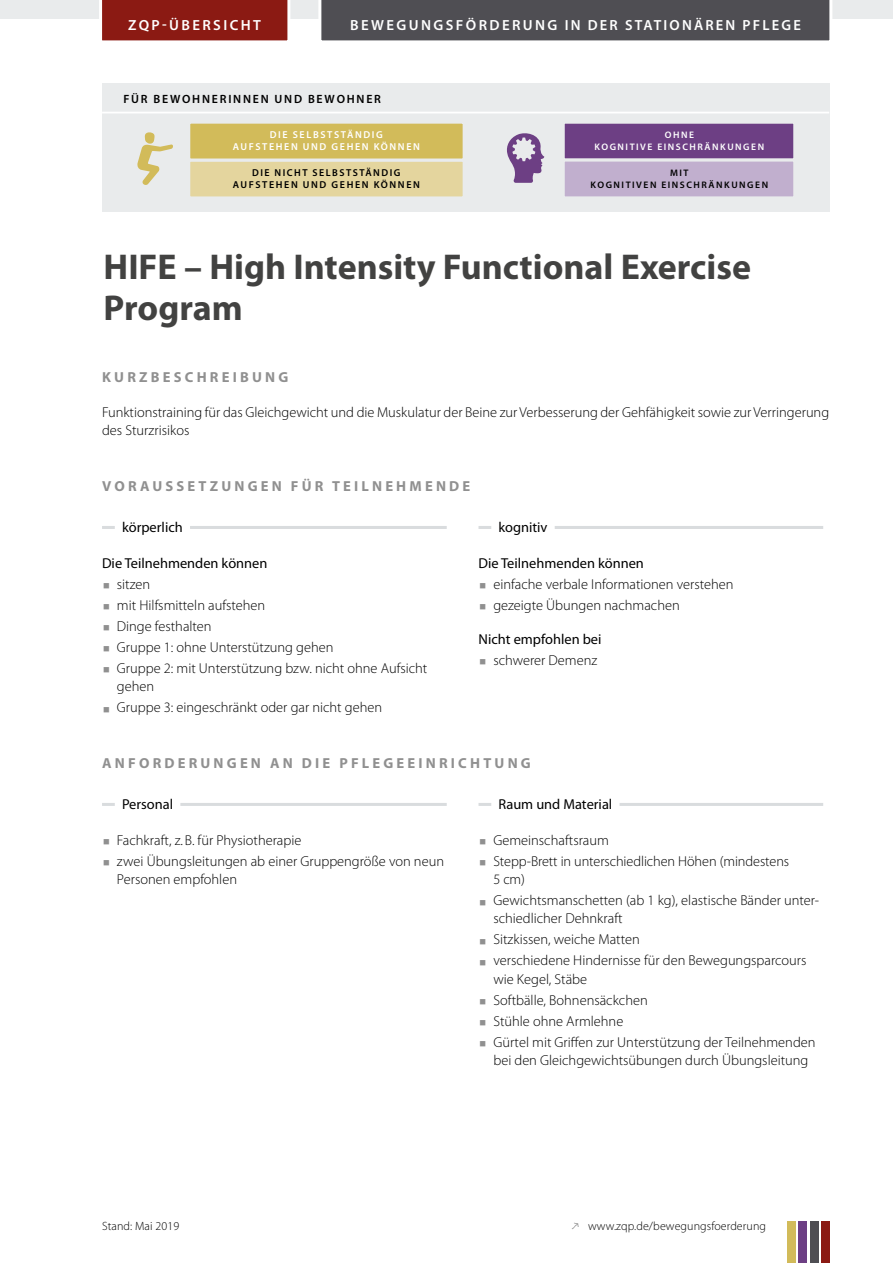
<style>
.page{position:relative;width:893px;height:1263px;background:#fff}
.page>*{position:absolute;margin:0;border:0;box-sizing:border-box;transform-origin:0 0}
.t1{font:700 36px/40.5px "Myriad Pro";color:#424241}
.t2{font:600 14.7px "Myriad Pro";letter-spacing:.16em;color:#fff}
.t3{font:700 14.55px "Myriad Pro";letter-spacing:.22em;color:#909090}
.t4{font:300 14.4px/21px "Myriad Pro";color:#000}
.t5{font:14.4px "Myriad Pro";color:#000}
.t6{font:300 12px "Myriad Pro";letter-spacing:.01em;color:#000}
.t7{font:600 12px "Myriad Pro";letter-spacing:.15em;color:#000}
.t8{font:600 10.05px/12px "Myriad Pro";letter-spacing:.15em;color:#000;text-align:center}
.t9{font:600 10.05px/12px "Myriad Pro";letter-spacing:.16em;color:#fff;text-align:center}
.t10{font:600 9.45px/11.4px "Myriad Pro";letter-spacing:.16em;color:#fff;text-align:center}
.t11{font:600 9.45px/11.4px "Myriad Pro";letter-spacing:.16em;color:#000;text-align:center}
</style>
<div class="page">
<div style="left:787px;top:1221px;width:8px;height:41px;background:#d2bb5a"></div>
<div style="left:799px;top:1221px;width:8px;height:41px;background:#6d3f84"></div>
<div style="left:810px;top:1221px;width:8px;height:41px;background:#4f4e53"></div>
<div style="left:821px;top:1221px;width:8px;height:41px;background:#8b1a13"></div>
<svg style="left:787px;top:1262px;width:42px;height:1px"></svg>
<div style="left:0;top:0;width:893px;height:19px;background:#e9ebec"></div>
<hr style="left:190px;top:526px;width:257px;height:3px;background:#d9dcde">
<svg style="left:102px;top:526px;width:13px;height:3px"></svg>
<hr style="left:555px;top:526px;width:268px;height:3px;background:#d9dcde">
<svg style="left:478px;top:526px;width:13px;height:3px"></svg>
<hr style="left:180px;top:803px;width:267px;height:3px;background:#d9dcde">
<svg style="left:102px;top:803px;width:13px;height:3px"></svg>
<hr style="left:620px;top:803px;width:203px;height:3px;background:#d9dcde">
<svg style="left:478px;top:803px;width:13px;height:3px"></svg>
<div style="left:102px;top:83px;width:727px;height:128px;background:#e9ebec"></div>
<div style="left:562px;top:121px;width:234px;height:41px;background:#6d3f84;border:3px solid #e9ebec"></div>
<svg style="left:507px;top:133px;width:38px;height:50px"></svg>
<div style="left:187px;top:159px;width:279px;height:40px;background:#e4d59e;border:3px solid #e9ebec"></div>
<div style="left:187px;top:121px;width:279px;height:41px;background:#d2bb5a;border:3px solid #e9ebec"></div>
<div style="left:562px;top:159px;width:234px;height:40px;background:#c1afce;border:3px solid #e9ebec"></div>
<svg style="left:137px;top:132px;width:36px;height:53px"></svg>
<hr style="left:102px;top:112px;width:727px;height:1px;background:#fff">
<div style="left:318px;top:0;width:514px;height:41px;background:#4f4e53"></div>
<div style="left:99px;top:0;width:191px;height:41px;background:#8b1a13"></div>
<p class="t2" style="left:128px;top:17px;width:134px">ZQP-ÜBERSICHT</p>
<p class="t2" style="left:350px;top:17px;width:452px">BEWEGUNGSFÖRDERUNG IN DER STATIONÄREN PFLEGE</p>
<p class="t7" style="left:123px;top:92px;width:259px">FÜR BEWOHNERINNEN UND BEWOHNER</p>
<p class="t9" style="left:233px;top:129px;width:189px">DIE SELBSTSTÄNDIG<br>AUFSTEHEN UND GEHEN KÖNNEN</p>
<p class="t8" style="left:233px;top:167px;width:189px">DIE NICHT SELBSTSTÄNDIG<br>AUFSTEHEN UND GEHEN KÖNNEN</p>
<p class="t10" style="left:595px;top:130px;width:171px">OHNE<br>KOGNITIVE EINSCHRÄNKUNGEN</p>
<p class="t11" style="left:591px;top:168px;width:179px">MIT<br>KOGNITIVEN EINSCHRÄNKUNGEN</p>
<h1 class="t1" style="left:104px;top:247px;width:649px">HIFE – High Intensity Functional Exercise<br>Program</h1>
<p class="t3" style="left:102px;top:368px;width:188px">KURZBESCHREIBUNG</p>
<p class="t4" style="left:102px;top:403px;width:729px;line-height:18.3px">Funktionstraining für das Gleichgewicht und die Muskulatur der Beine zur Verbesserung der Gehfähigkeit sowie zur Verringerung des Sturzrisikos</p>
<p class="t3" style="left:102px;top:478px;width:370px">VORAUSSETZUNGEN FÜR TEILNEHMENDE</p>
<p class="t5" style="left:122px;top:519px;width:62px">körperlich</p>
<p class="t5" style="left:102px;top:555px;width:167px">Die Teilnehmenden können</p>
<p class="t4" style="left:117px;top:573px;width:312px">sitzen<br>mit Hilfsmitteln aufstehen<br>Dinge festhalten<br>Gruppe 1: ohne Unterstützung gehen<br>Gruppe 2: mit Unterstützung bzw. nicht ohne Aufsicht</p>
<p class="t4" style="left:117px;top:676px;width:267px">gehen<br>Gruppe 3: eingeschränkt oder gar nicht gehen</p>
<p class="t5" style="left:498px;top:519px;width:51px">kognitiv</p>
<p class="t5" style="left:478px;top:555px;width:167px">Die Teilnehmenden können</p>
<p class="t4" style="left:493px;top:573px;width:242px">einfache verbale Informationen verstehen gezeigte Übungen nachmachen</p>
<p class="t5" style="left:478px;top:631px;width:124px">Nicht empfohlen bei</p>
<p class="t4" style="left:493px;top:649px;width:105px">schwerer Demenz</p>
<p class="t3" style="left:102px;top:755px;width:430px">ANFORDERUNGEN AN DIE PFLEGEEINRICHTUNG</p>
<p class="t5" style="left:122px;top:796px;width:53px">Personal</p>
<p class="t4" style="left:117px;top:829px;width:329px">Fachkraft, z.B. für Physiotherapie<br>zwei Übungsleitungen ab einer Gruppengröße von neun</p>
<p class="t4" style="left:117px;top:869px;width:122px">Personen empfohlen</p>
<p class="t5" style="left:498px;top:796px;width:115px">Raum und Material</p>
<p class="t4" style="left:493px;top:829px;width:297px">Gemeinschaftsraum<br>Stepp-Brett in unterschiedlichen Höhen (mindestens</p>
<p class="t4" style="left:493px;top:869px;width:327px">5 cm)<br>Gewichtsmanschetten (ab 1 kg), elastische Bänder unter-</p>
<p class="t4" style="left:493px;top:908px;width:315px">schiedlicher Dehnkraft<br>Sitzkissen, weiche Matten<br>verschiedene Hindernisse für den Bewegungsparcours</p>
<p class="t4" style="left:493px;top:968px;width:324px">wie Kegel, Stäbe<br>Softbälle, Bohnensäckchen<br>Stühle ohne Armlehne<br>Gürtel mit Griffen zur Unterstützung der Teilnehmenden</p>
<p class="t4" style="left:493px;top:1050px;width:316px">bei den Gleichgewichtsübungen durch Übungsleitung</p>
<p class="t6" style="left:102px;top:1219px;width:79px">Stand: Mai 2019</p>
<p class="t6" style="left:571px;top:1219px;width:196px">• www.zqp.de/bewegungsfoerderung</p>
</div>
